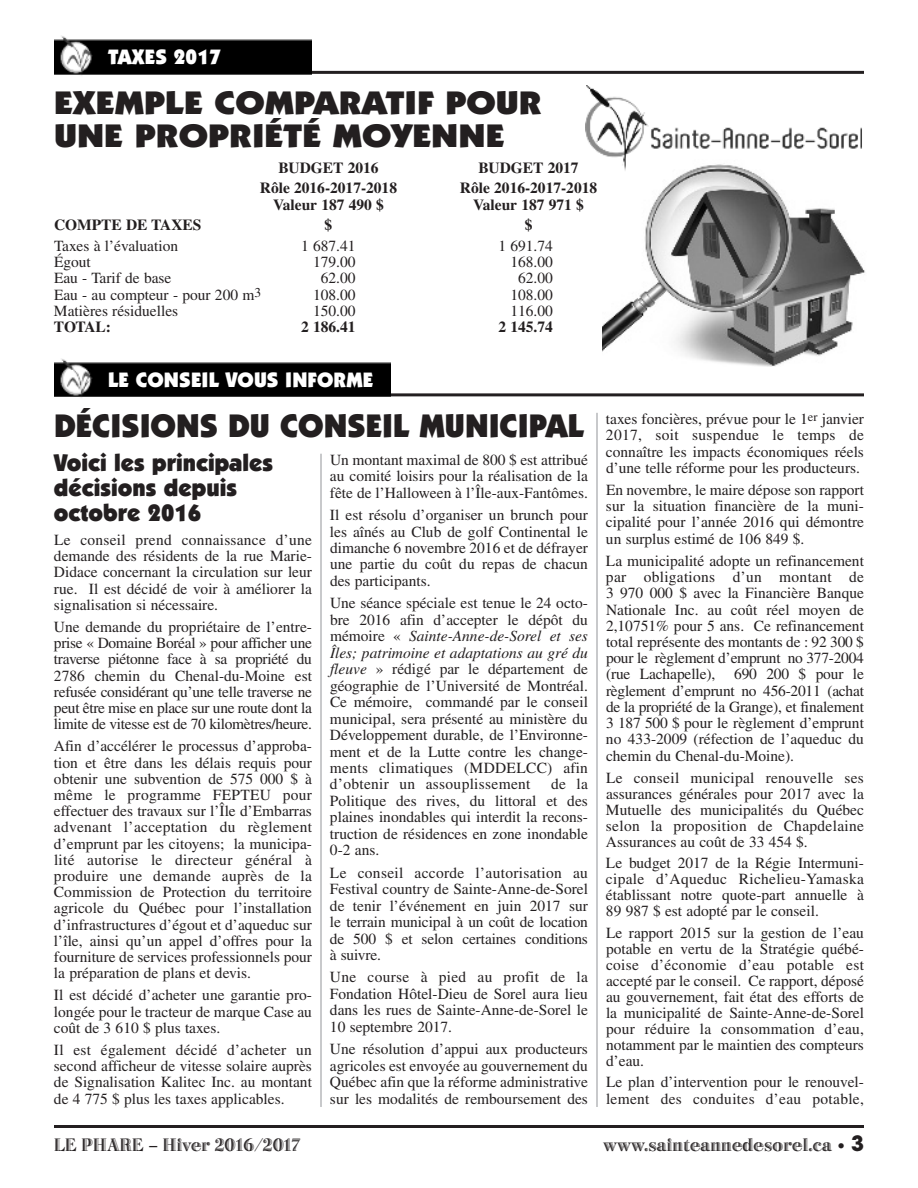
<style>
.page{position:relative;width:918px;height:1188px;background:#fff}
.page>*{position:absolute;margin:0;border:0;box-sizing:border-box;transform-origin:0 0}
.t1{font:900 32.85px/32.8px "Itc Kabel";color:#231f20;scale:1.15 1}
.t2{font:900 32.85px "Itc Kabel";color:#231f20}
.t3{font:900 24px/24.8px "Itc Kabel";color:#231f20}
.t4{font:900 21px "Itc Kabel";letter-spacing:.005em;color:#fff}
.t5{font:18.75px "Bertie Plain";color:#231f20}
.t6{font:15.45px/16.2px "Times";color:#231f20;text-align:justify}
.t7{font:700 15.45px "Times";color:#231f20}
.s1{font-style:italic}
.s2{font-family:"Frutiger";font-size:15px}
.s3{font-family:"Avant Garde";font-weight:700;font-size:21px}
</style>
<div class="page">
<img style="left:602px;top:171px;width:263px;height:195px">
<img style="left:585px;top:86px;width:277px;height:85px">
<hr style="left:54px;top:1125px;width:810px;height:3px;background:#231f20">
<hr style="left:54px;top:71px;width:810px;height:3px;background:#231f20">
<img style="left:54px;top:35px;width:258px;height:41px">
<hr style="left:54px;top:393px;width:810px;height:3px;background:#231f20">
<img style="left:54px;top:358px;width:336px;height:40px">
<hr style="left:321px;top:454px;width:1px;height:653px;background:#939598">
<hr style="left:597px;top:413px;width:1px;height:694px;background:#939598">
<h3 class="t4" style="left:108px;top:49px;width:114px">TAXES 2017</h3>
<h1 class="t1" style="left:54px;top:89px;width:426px">EXEMPLE COMPARATIF POUR<br>UNE PROPRIÉTÉ MOYENNE</h1>
<p class="t7" style="left:278px;top:162px;width:102px">BUDGET 2016</p>
<p class="t7" style="left:478px;top:162px;width:102px">BUDGET 2017</p>
<p class="t7" style="left:260px;top:183px;width:139px">Rôle 2016-2017-2018</p>
<p class="t7" style="left:460px;top:183px;width:139px">Rôle 2016-2017-2018</p>
<p class="t7" style="left:273px;top:199px;width:112px">Valeur 187 490 $</p>
<p class="t7" style="left:473px;top:199px;width:112px">Valeur 187 971 $</p>
<p class="t7" style="left:54px;top:220px;width:149px">COMPTE DE TAXES</p>
<p class="t7" style="left:325px;top:220px;width:9px">$</p>
<p class="t7" style="left:525px;top:220px;width:9px">$</p>
<p class="t6" style="left:54px;top:239px;width:126px">Taxes à l’évaluation</p>
<p class="t6" style="left:301px;top:239px;width:56px">1 687.41</p>
<p class="t6" style="left:498px;top:239px;width:56px">1 691.74</p>
<p class="t6" style="left:54px;top:256px;width:38px">Égout</p>
<p class="t6" style="left:313px;top:256px;width:44px">179.00</p>
<p class="t6" style="left:510px;top:256px;width:44px">168.00</p>
<p class="t6" style="left:54px;top:272px;width:119px">Eau - Tarif de base</p>
<p class="t6" style="left:321px;top:272px;width:36px">62.00</p>
<p class="t6" style="left:518px;top:272px;width:36px">62.00</p>
<p class="t6" style="left:54px;top:288px;width:209px">Eau - au compteur - pour 200 m<sup>3</sup></p>
<p class="t6" style="left:313px;top:288px;width:44px">108.00</p>
<p class="t6" style="left:510px;top:288px;width:44px">108.00</p>
<p class="t6" style="left:54px;top:304px;width:126px">Matières résiduelles</p>
<p class="t6" style="left:313px;top:304px;width:44px">150.00</p>
<p class="t6" style="left:510px;top:304px;width:44px">116.00</p>
<p class="t7" style="left:54px;top:322px;width:58px">TOTAL:</p>
<p class="t7" style="left:301px;top:322px;width:56px">2 186.41</p>
<p class="t7" style="left:498px;top:322px;width:56px">2 145.74</p>
<h3 class="t4" style="left:108px;top:372px;width:267px">LE CONSEIL VOUS INFORME</h3>
<h1 class="t2" style="left:54px;top:414px;width:532px">DÉCISIONS DU CONSEIL MUNICIPAL</h1>
<h2 class="t3" style="left:54px;top:453px;width:221px">Voici les principales décisions depuis octobre 2016</h2>
<p class="t6" style="left:54px;top:533px;width:260px">Le conseil prend connaissance d’une demande des résidents de la rue Marie-Didace concernant la circulation sur leur rue. Il est décidé de voir à améliorer la signalisation si nécessaire.</p>
<p class="t6" style="left:54px;top:620px;width:260px">Une demande du propriétaire de l’entre&shy;prise « Domaine Boréal » pour afficher une traverse piétonne face à sa propriété du 2786 chemin du Chenal-du-Moine est refusée considérant qu’une telle traverse ne peut être mise en place sur une route dont la limite de vitesse est de 70 kilomètres/heure.</p>
<p class="t6" style="left:54px;top:740px;width:260px">Afin d’accélérer le processus d’approba&shy;tion et être dans les délais requis pour obtenir une subvention de 575 000 $ à même le programme FEPTEU pour effectuer des travaux sur l’Île d’Embarras advenant l’acceptation du règlement d’emprunt par les citoyens; la municipa&shy;lité autorise le directeur général à produire une demande auprès de la Commission de Protection du territoire agricole du Québec pour l’installation d’infrastructures d’égout et d’aqueduc sur l’île, ainsi qu’un appel d’offres pour la fourniture de services professionnels pour la préparation de plans et devis.</p>
<p class="t6" style="left:54px;top:989px;width:260px">Il est décidé d’acheter une garantie pro&shy;longée pour le tracteur de marque Case au coût de 3 610 $ plus taxes.</p>
<p class="t6" style="left:54px;top:1043px;width:260px">Il est également décidé d’acheter un second afficheur de vitesse solaire auprès de Signalisation Kalitec Inc. au montant de 4 775 $ plus les taxes applicables.</p>
<p class="t6" style="left:330px;top:453px;width:259px">Un montant maximal de 800 $ est attribué au comité loisirs pour la réalisation de la fête de l’Halloween à l’Île-aux-Fantômes.</p>
<p class="t6" style="left:330px;top:508px;width:260px">Il est résolu d’organiser un brunch pour les aînés au Club de golf Continental le dimanche 6 novembre 2016 et de défrayer une partie du coût du repas de chacun des participants.</p>
<p class="t6" style="left:330px;top:597px;width:260px">Une séance spéciale est tenue le 24 octo&shy;bre 2016 afin d’accepter le dépôt du mémoire « <span class="s1">Sainte-Anne-de-Sorel et ses Îles; patrimoine et adaptations au gré du fleuve</span> » rédigé par le département de géographie de l’Université de Montréal.<br>Ce mémoire, commandé par le conseil municipal, sera présenté au ministère du Développement durable, de l’Environne&shy;ment et de la Lutte contre les change&shy;ments climatiques (MDDELCC) afin d’obtenir un assouplissement</p>
<p class="t6" style="left:330px;top:778px;width:260px;text-indent:221px">de la Politique des rives, du littoral et des plaines inondables qui interdit la recons&shy;truction de résidences en zone inondable 0-2 ans.</p>
<p class="t6" style="left:330px;top:866px;width:260px">Le conseil accorde l’autorisation au Festival country de Sainte-Anne-de-Sorel de tenir l’événement en juin 2017 sur le terrain municipal à un coût de location de 500 $ et selon certaines conditions à suivre.</p>
<p class="t6" style="left:330px;top:971px;width:260px">Une course à pied au profit de la Fondation Hôtel-Dieu de Sorel aura lieu dans les rues de Sainte-Anne-de-Sorel le 10 septembre 2017.</p>
<p class="t6" style="left:330px;top:1042px;width:259px">Une résolution d’appui aux producteurs agricoles est envoyée au gouvernement du Québec afin que la réforme administrative sur les modalités de remboursement des</p>
<p class="t6" style="left:606px;top:412px;width:260px">taxes foncières, prévue pour le 1<sup>er</sup> janvier 2017, soit suspendue le temps de connaître les impacts économiques réels d’une telle réforme pour les producteurs.</p>
<p class="t6" style="left:606px;top:483px;width:260px">En novembre, le maire dépose son rapport sur la situation financière de la muni&shy;cipalité pour l’année 2016 qui démontre un surplus estimé de 106 849 $.</p>
<p class="t6" style="left:606px;top:554px;width:260px">La municipalité adopte un refinancement par obligations d’un montant de 3 970 000 $ avec la Financière Banque Nationale Inc. au coût réel moyen de 2,10751% pour 5 ans. Ce refinancement total représente des montants de : 92 300 $ pour le règlement d’emprunt no 377-2004 (rue Lachapelle), 690 200 $ pour le règlement d’emprunt no 456-2011 (achat de la propriété de la Grange), et finalement 3 187 500 $ pour le règlement d’emprunt no 433-2009 (réfection de l’aqueduc du chemin du Chenal-du-Moine).</p>
<p class="t6" style="left:606px;top:771px;width:260px">Le conseil municipal renouvelle ses assurances générales pour 2017 avec la Mutuelle des municipalités du Québec selon la proposition de Chapdelaine Assurances au coût de 33 454 $.</p>
<p class="t6" style="left:606px;top:857px;width:260px">Le budget 2017 de la Régie Intermuni&shy;cipale d’Aqueduc Richelieu-Yamaska établissant notre quote-part annuelle à 89 987 $ est adopté par le conseil.</p>
<p class="t6" style="left:606px;top:927px;width:260px">Le rapport 2015 sur la gestion de l’eau potable en vertu de la Stratégie québé&shy;coise d’économie d’eau potable est accepté par le conseil. Ce rapport, déposé au gouvernement, fait état des efforts de la municipalité de Sainte-Anne-de-Sorel pour réduire la consommation d’eau, notamment par le maintien des compteurs d’eau.</p>
<p class="t6" style="left:606px;top:1076px;width:260px">Le plan d’intervention pour le renouvel&shy;lement des conduites d’eau potable,</p>
<p class="t5" style="left:54px;top:1139px;width:248px">LE PHARE – Hiver 2016/2017</p>
<p class="t5" style="left:603px;top:1139px;width:262px">www.sainteannedesorel.ca <span class="s2">•</span> <span class="s3">3</span></p>
</div>
